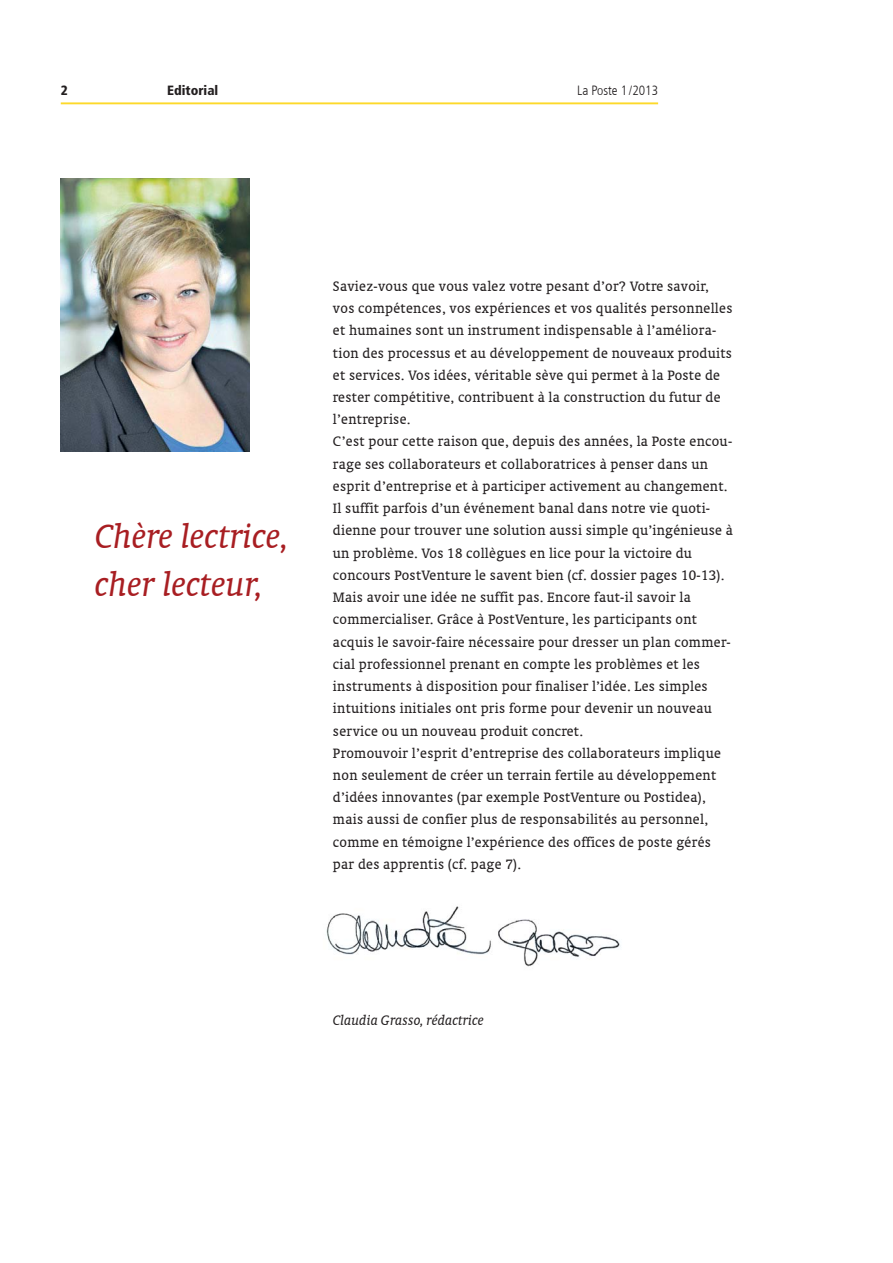
<style>
.page{position:relative;width:893px;height:1263px;background:#fff}
.page>*{position:absolute;margin:0;border:0;box-sizing:border-box;transform-origin:0 0}
.t1{font:italic 37.5px/48.3px "Oranda BT";color:#a81e22}
.t2{font:15.45px/22.2px "Oranda BT";letter-spacing:.02em;color:#231f20}
.t3{font:italic 15.45px "Oranda BT";color:#231f20}
.t4{font:300 condensed 13.35px "Frutiger LT Com";color:#231f20}
.t5{font:900 condensed 13.35px "Frutiger LT Com";color:#231f20}
</style>
<div class="page">
<img style="left:61px;top:178px;width:189px;height:274px">
<img style="left:326px;top:906px;width:295px;height:61px">
<hr style="left:61px;top:102px;width:597px;height:2px;background:#fdd92a">
<p class="t5" style="left:61px;top:85px;width:8px">2</p>
<p class="t5" style="left:167px;top:85px;width:53px">Editorial</p>
<p class="t4" style="left:577px;top:85px;width:82px">La Poste 1 /2013</p>
<h1 class="t1" style="left:95px;top:512px;width:195px">Chère lectrice, cher lecteur,</h1>
<p class="t2" style="left:333px;top:275px;width:401px">Saviez-vous que vous valez votre pesant d’or? Votre savoir, vos compétences, vos expériences et vos qualités personnelles et humaines sont un instrument indispensable à l’améliora&shy;tion des processus et au développement de nouveaux produits et services. Vos idées, véritable sève qui permet à la Poste de rester compétitive, contribuent à la construction du futur de l’entreprise.<br>C’est pour cette raison que, depuis des années, la Poste encou&shy;rage ses collaborateurs et collaboratrices à penser dans un esprit d’entreprise et à participer activement au changement.<br>Il suffit parfois d’un événement banal dans notre vie quoti&shy;dienne pour trouver une solution aussi simple qu’ingénieuse à un problème. Vos 18 collègues en lice pour la victoire du concours PostVenture le savent bien (cf. dossier pages 10-13).<br>Mais avoir une idée ne suffit pas. Encore faut-il savoir la commercialiser. Grâce à PostVenture, les participants ont acquis le savoir-faire nécessaire pour dresser un plan commer&shy;cial professionnel prenant en compte les problèmes et les instruments à disposition pour finaliser l’idée. Les simples intuitions initiales ont pris forme pour devenir un nouveau service ou un nouveau produit concret.<br>Promouvoir l’esprit d’entreprise des collaborateurs implique non seulement de créer un terrain fertile au développement d’idées innovantes (par exemple PostVenture ou Postidea), mais aussi de confier plus de responsabilités au personnel, comme en témoigne l’expérience des offices de poste gérés par des apprentis (cf. page 7).</p>
<p class="t3" style="left:333px;top:1011px;width:152px">Claudia Grasso, rédactrice</p>
</div>
